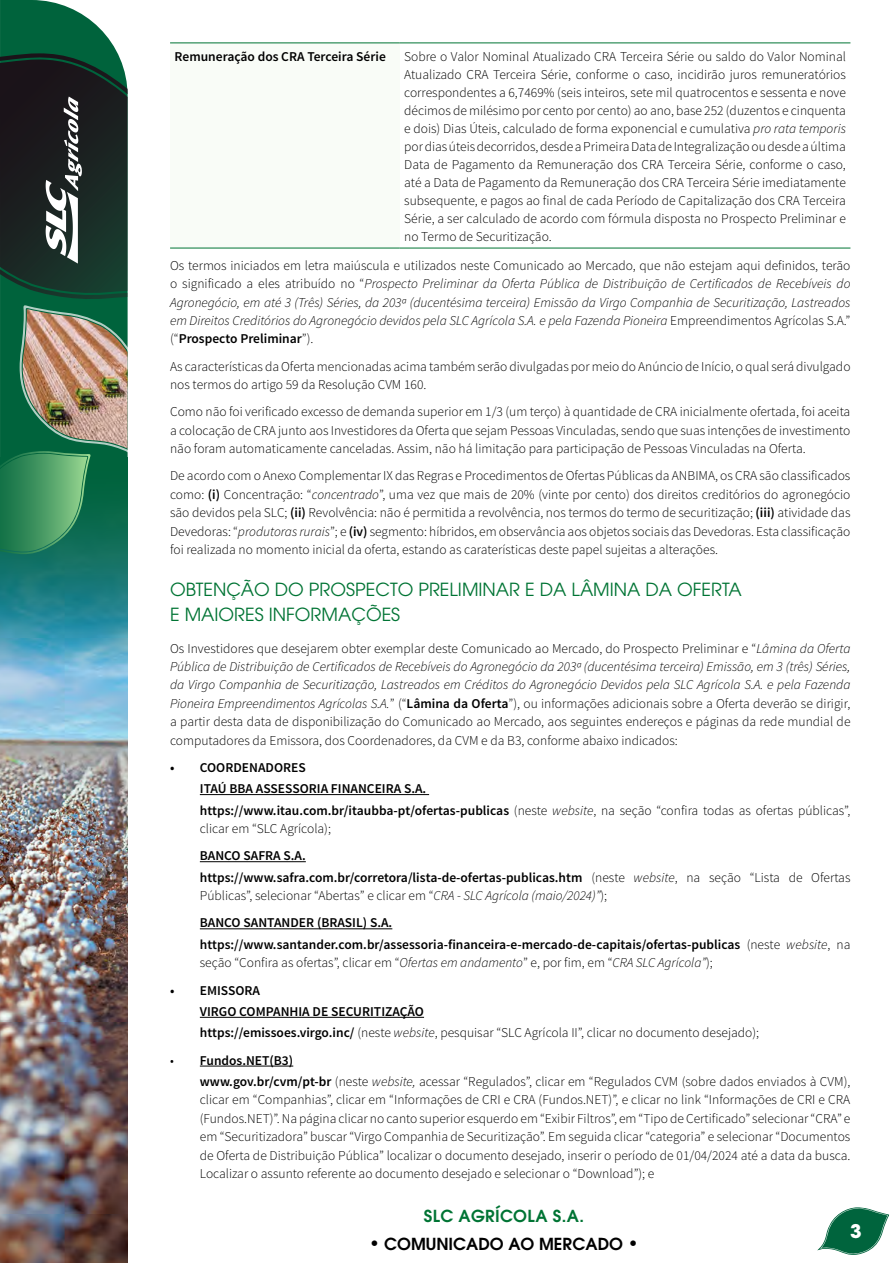
<style>
.page{position:relative;width:893px;height:1263px;background:#fff}
.page>*{position:absolute;margin:0;border:0;box-sizing:border-box;transform-origin:0 0}
.t1{font:700 18.75px "ITC Avant Garde Pro";color:#fff}
.t2{font:18px/24.3px "ITC Avant Garde Pro";color:#007434}
.t3{font:600 16.5px "ITC Avant Garde Pro";color:#000}
.t4{font:600 16.5px "ITC Avant Garde Pro";letter-spacing:.02em;color:#007434}
.t5{font:300 13.5px/18.3px "Source Sans Pro";color:#000;text-align:justify}
.t6{font:600 13.5px/21.3px "Source Sans Pro";color:#000}
.t7{font:italic 300 13.5px/18.3px "Source Sans Pro";color:#000;text-align:justify}
.s1{font-style:italic}
.s2{font-style:normal}
.s3{font-weight:600;font-style:normal}
.s4{font-weight:600}
.s5{font-weight:300}
.s6{font-weight:300;font-style:italic}
.s7{font-size:18px}
</style>
<div class="page">
<svg style="left:0;top:0;width:117px;height:52px;fill:#00633c"></svg>
<img style="left:0;top:670px;width:128px;height:593px">
<svg style="left:0;top:557px;width:128px;height:113px;background:#328d9a"></svg>
<svg style="left:0;top:52px;width:128px;height:505px;background:#3c5c47"></svg>
<svg style="left:817px;top:1207px;width:72px;height:48px"></svg>
<hr style="left:200px;top:794px;width:229px;height:1px;background:#000">
<hr style="left:200px;top:861px;width:106px;height:1px;background:#000">
<hr style="left:200px;top:928px;width:192px;height:1px;background:#000">
<hr style="left:200px;top:1017px;width:224px;height:1px;background:#000">
<hr style="left:200px;top:1066px;width:93px;height:1px;background:#000">
<div style="left:170px;top:43px;width:230px;height:205px;background:#f9fcf7"></div>
<hr style="left:170px;top:43px;width:230px;height:1px;background:#007434">
<hr style="left:400px;top:43px;width:450px;height:1px;background:#007434">
<hr style="left:170px;top:248px;width:230px;height:1px;background:#007434">
<hr style="left:400px;top:248px;width:450px;height:1px;background:#007434">
<p class="t6" style="left:175px;top:46px;width:213px">Remuneração dos CRA Terceira Série</p>
<p class="t5" style="left:404px;top:47px;width:443px">Sobre o Valor Nominal Atualizado CRA Terceira Série ou saldo do Valor Nominal Atualizado CRA Terceira Série, conforme o caso, incidirão juros remuneratórios correspondentes a 6,7469% (seis inteiros, sete mil quatrocentos e sessenta e nove décimos de milésimo por cento por cento) ao ano, base 252 (duzentos e cinquenta e dois) Dias Úteis, calculado de forma exponencial e cumulativa <span class="s1">pro rata temporis </span>por dias úteis decorridos, desde a Primeira Data de Integralização ou desde a última Data de Pagamento da Remuneração dos CRA Terceira Série, conforme o caso, até a Data de Pagamento da Remuneração dos CRA Terceira Série imediatamente subsequente, e pagos ao final de cada Período de Capitalização dos CRA Terceira Série, a ser calculado de acordo com fórmula disposta no Prospecto Preliminar e no Termo de Securitização.</p>
<p class="t7" style="left:170px;top:256px;width:682px"><span class="s2">Os termos iniciados em letra maiúscula e utilizados neste Comunicado ao Mercado, que não estejam aqui definidos, terão o significado a eles atribuído no “</span>Prospecto Preliminar da Oferta Pública de Distribuição de Certificados de Recebíveis do Agronegócio, em até 3 (Três) Séries, da 203ª (ducentésima terceira) Emissão da Virgo Companhia de Securitização, Lastreados em Direitos Creditórios do Agronegócio devidos pela SLC Agrícola S.A. e pela Fazenda Pioneira <span class="s2">Empreendimentos Agrícolas S.A.” (“</span><span class="s3">Prospecto Preliminar</span><span class="s2">”).</span></p>
<p class="t5" style="left:170px;top:357px;width:682px">As características da Oferta mencionadas acima também serão divulgadas por meio do Anúncio de Início, o qual será divulgado nos termos do artigo 59 da Resolução CVM 160.</p>
<p class="t5" style="left:170px;top:403px;width:682px">Como não foi verificado excesso de demanda superior em 1/3 (um terço) à quantidade de CRA inicialmente ofertada, foi aceita a colocação de CRA junto aos Investidores da Oferta que sejam Pessoas Vinculadas, sendo que suas intenções de investimento não foram automaticamente canceladas. Assim, não há limitação para participação de Pessoas Vinculadas na Oferta.</p>
<p class="t5" style="left:170px;top:467px;width:682px">De acordo com o Anexo Complementar IX das Regras e Procedimentos de Ofertas Públicas da ANBIMA, os CRA são classificados como: <span class="s4">(i)</span> Concentração: “<span class="s1">concentrado</span>”, uma vez que mais de 20% (vinte por cento) dos direitos creditórios do agronegócio são devidos pela SLC; <span class="s4">(ii)</span> Revolvência: não é permitida a revolvência, nos termos do termo de securitização; <span class="s4">(iii)</span> atividade das Devedoras: “<span class="s1">produtoras rurais</span>”; e <span class="s4">(iv)</span> segmento: híbridos, em observância aos objetos sociais das Devedoras. Esta classificação foi realizada no momento inicial da oferta, estando as caraterísticas deste papel sujeitas a alterações.</p>
<h2 class="t2" style="left:170px;top:577px;width:573px">OBTENÇÃO DO PROSPECTO PRELIMINAR E DA LÂMINA DA OFERTA<br>E MAIORES INFORMAÇÕES</h2>
<p class="t5" style="left:170px;top:639px;width:682px">Os Investidores que desejarem obter exemplar deste Comunicado ao Mercado, do Prospecto Preliminar e “<span class="s1">Lâmina da Oferta Pública de Distribuição de Certificados de Recebíveis do Agronegócio da 203ª (ducentésima terceira) Emissão, em 3 (três) Séries, da Virgo Companhia de Securitização, Lastreados em Créditos do Agronegócio Devidos pela SLC Agrícola S.A. e pela Fazenda Pioneira Empreendimentos Agrícolas S.A.</span>” (“<span class="s4">Lâmina da Oferta</span>”), ou informações adicionais sobre a Oferta deverão se dirigir, a partir desta data de disponibilização do Comunicado ao Mercado, aos seguintes endereços e páginas da rede mundial de computadores da Emissora, dos Coordenadores, da CVM e da B3, conforme abaixo indicados:</p>
<p class="t6" style="left:200px;top:757px;width:652px;text-indent:-30px">• COORDENADORES<br>ITAÚ BBA ASSESSORIA FINANCEIRA S.A.<br>https://www.itau.com.br/itaubba-pt/ofertas-publicas <span class="s5">(neste</span> <span class="s6">website</span><span class="s5">, na seção “confira todas as ofertas públicas”,</span></p>
<p class="t5" style="left:200px;top:819px;width:133px">clicar em “SLC Agrícola);</p>
<p class="t6" style="left:200px;top:846px;width:652px">BANCO SAFRA S.A.<br>https://www.safra.com.br/corretora/lista-de-ofertas-publicas.htm <span class="s5">(neste</span> <span class="s6">website</span><span class="s5">, na seção “Lista de Ofertas</span></p>
<p class="t5" style="left:200px;top:882px;width:409px;line-height:27.3px">Públicas”, selecionar “Abertas” e clicar em “<span class="s1">CRA - SLC Agrícola (maio/2024)”</span>);<br><span class="s4">BANCO SANTANDER (BRASIL) S.A.</span></p>
<p class="t6" style="left:200px;top:935px;width:652px;line-height:18.3px">https://www.santander.com.br/assessoria-financeira-e-mercado-de-capitais/ofertas-publicas <span class="s5">(neste</span> <span class="s6">website</span><span class="s5">, na seção “Confira as ofertas”, clicar em “</span><span class="s6">Ofertas em andamento</span><span class="s5">” e, por fim, em “</span><span class="s6">CRA SLC Agrícola”</span><span class="s5">);</span></p>
<p class="t6" style="left:200px;top:980px;width:561px;text-indent:-30px">• EMISSORA<br>VIRGO COMPANHIA DE SECURITIZAÇÃO<br>https://emissoes.virgo.inc/ <span class="s5">(neste</span> <span class="s6">website</span><span class="s5">, pesquisar “SLC Agrícola II”, clicar no documento desejado);</span></p>
<p class="t5" style="left:200px;top:1050px;width:652px;line-height:21.3px;text-indent:-30px">• <span class="s4">Fundos.NET(B3)<br>www.gov.br/cvm/pt-br</span> (neste <span class="s1">website,</span> acessar “Regulados”, clicar em “Regulados CVM (sobre dados enviados à CVM),</p>
<p class="t5" style="left:200px;top:1091px;width:652px">clicar em “Companhias”, clicar em “Informações de CRI e CRA (Fundos.NET)”, e clicar no link “Informações de CRI e CRA (Fundos.NET)”. Na página clicar no canto superior esquerdo em “Exibir Filtros”, em “Tipo de Certificado” selecionar “CRA” e em “Securitizadora” buscar “Virgo Companhia de Securitização”. Em seguida clicar “categoria” e selecionar “Documentos de Oferta de Distribuição Pública” localizar o documento desejado, inserir o período de 01/04/2024 até a data da busca.<br>Localizar o assunto referente ao documento desejado e selecionar o “Download”); e</p>
<p class="t4" style="left:424px;top:1205px;width:162px">SLC AGRÍCOLA S.A.</p>
<p class="t3" style="left:369px;top:1233px;width:271px"><span class="s7">•</span> COMUNICADO AO MERCADO <span class="s7">•</span></p>
<h1 class="t1" style="left:850px;top:1218px;width:13px">3</h1>
</div>
